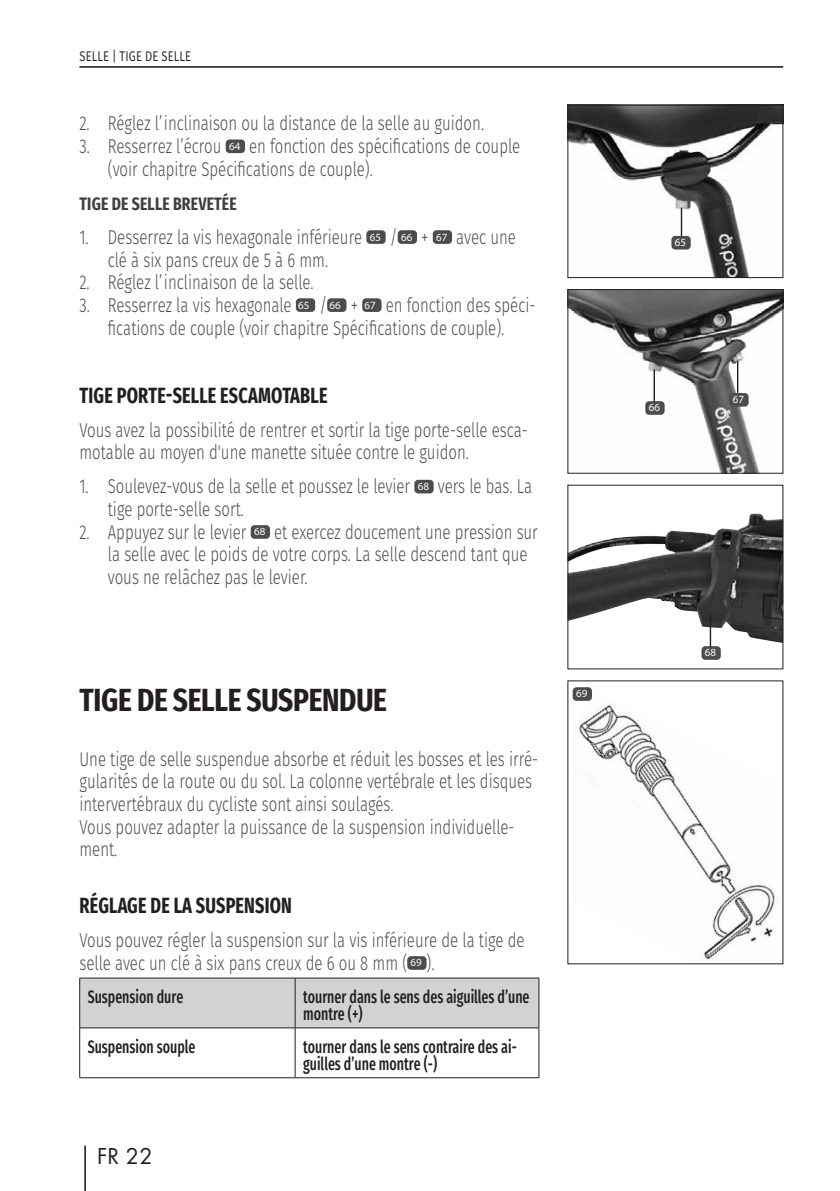
<style>
.page{position:relative;width:840px;height:1191px;background:#fff}
.page>*{position:absolute;margin:0;border:0;box-sizing:border-box;transform-origin:0 0}
.N_Text_Aufzählung_3{font:700 32px "Fira Sans Condensed";letter-spacing:-.01em;color:#231f20;scale:.95 1}
.t1{font:24px "Futura TOT Boo";color:#231f20}
.N_Überschrift__H3{font:700 22px "Fira Sans Condensed";letter-spacing:.01em;color:#231f20;scale:.85 1}
.N_Text_Aufzählung{font:300 20px/22.6px "Fira Sans";color:#4b4c4d;scale:.75 1}
.N_Text{font:300 20px/22.6px "Fira Sans";color:#4b4c4d;scale:.75 1}
.N_Tabelle_Text_-_klein{font:500 18px/17px "Fira Sans Condensed";color:#231f20;scale:.8 1}
.N_Überschrift__H4{font:700 18px "Fira Sans Condensed";letter-spacing:.01em;color:#3e3e3f;scale:.9 1}
.N_Kolumne_LI{font:14px "Fira Sans";letter-spacing:.01em;color:#231f20;scale:.8 1}
.Box_Bezifferung_Nr{font:11px "Myriad Pro";color:#fff}
</style>
<div class="page">
<hr style="left:79px;top:66px;width:703px;height:2px;background:#231f20">
<hr style="left:84px;top:1145px;width:2px;height:46px;background:#231f20">
<div style="left:226px;top:140px;width:18px;height:12px;background:#4b4c4d;border-radius:3px"></div>
<div style="left:225px;top:139px;width:20px;height:14px;border:2px solid #4b4c4d;border-radius:3px"></div>
<div style="left:367px;top:231px;width:17px;height:12px;background:#4b4c4d;border-radius:3px"></div>
<div style="left:366px;top:230px;width:19px;height:14px;border:2px solid #4b4c4d;border-radius:3px"></div>
<div style="left:398px;top:231px;width:18px;height:12px;background:#4b4c4d;border-radius:3px"></div>
<div style="left:397px;top:230px;width:20px;height:14px;border:2px solid #4b4c4d;border-radius:3px"></div>
<div style="left:433px;top:231px;width:18px;height:12px;background:#4b4c4d;border-radius:3px"></div>
<div style="left:432px;top:230px;width:20px;height:14px;border:2px solid #4b4c4d;border-radius:3px"></div>
<div style="left:297px;top:299px;width:17px;height:12px;background:#4b4c4d;border-radius:3px"></div>
<div style="left:296px;top:298px;width:19px;height:14px;border:2px solid #4b4c4d;border-radius:3px"></div>
<div style="left:328px;top:299px;width:17px;height:12px;background:#4b4c4d;border-radius:3px"></div>
<div style="left:327px;top:298px;width:19px;height:14px;border:2px solid #4b4c4d;border-radius:3px"></div>
<div style="left:363px;top:299px;width:17px;height:12px;background:#4b4c4d;border-radius:3px"></div>
<div style="left:362px;top:298px;width:19px;height:14px;border:2px solid #4b4c4d;border-radius:3px"></div>
<div style="left:415px;top:481px;width:17px;height:11px;background:#4b4c4d;border-radius:3px"></div>
<div style="left:414px;top:480px;width:19px;height:13px;border:2px solid #4b4c4d;border-radius:3px"></div>
<div style="left:251px;top:526px;width:18px;height:12px;background:#4b4c4d;border-radius:3px"></div>
<div style="left:250px;top:525px;width:20px;height:14px;border:2px solid #4b4c4d;border-radius:3px"></div>
<div style="left:408px;top:957px;width:17px;height:11px;background:#4b4c4d;border-radius:3px"></div>
<div style="left:407px;top:956px;width:19px;height:13px;border:2px solid #4b4c4d;border-radius:3px"></div>
<div style="left:80px;top:978px;width:458px;height:49px;background:#d1d2d4"></div>
<hr style="left:79px;top:977px;width:216px;height:1px;background:#231f20">
<hr style="left:79px;top:978px;width:1px;height:49px;background:#231f20">
<hr style="left:295px;top:977px;width:244px;height:1px;background:#231f20">
<hr style="left:294px;top:978px;width:1px;height:49px;background:#231f20">
<hr style="left:538px;top:978px;width:1px;height:49px;background:#231f20">
<hr style="left:79px;top:1027px;width:216px;height:1px;background:#231f20">
<hr style="left:79px;top:1028px;width:1px;height:49px;background:#231f20">
<hr style="left:295px;top:1027px;width:244px;height:1px;background:#231f20">
<hr style="left:294px;top:1028px;width:1px;height:49px;background:#231f20">
<hr style="left:538px;top:1028px;width:1px;height:49px;background:#231f20">
<hr style="left:79px;top:1077px;width:216px;height:1px;background:#231f20">
<hr style="left:295px;top:1077px;width:244px;height:1px;background:#231f20">
<img style="left:569px;top:107px;width:211px;height:169px">
<div style="left:567px;top:105px;width:215px;height:173px;border:1px solid #231f20"></div>
<hr style="left:680px;top:207px;width:1px;height:33px;background:#231f20">
<div style="left:672px;top:237px;width:17px;height:11px;background:#4b4c4d;border-radius:3px"></div>
<div style="left:671px;top:236px;width:19px;height:13px;border:2px solid #4b4c4d;border-radius:3px"></div>
<img style="left:569px;top:291px;width:211px;height:180px">
<div style="left:567px;top:289px;width:215px;height:184px;border:1px solid #231f20"></div>
<hr style="left:736px;top:361px;width:2px;height:32px;background:#231f20">
<div style="left:730px;top:394px;width:17px;height:11px;background:#4b4c4d;border-radius:3px"></div>
<div style="left:729px;top:393px;width:19px;height:13px;border:2px solid #4b4c4d;border-radius:3px"></div>
<div style="left:646px;top:402px;width:17px;height:12px;background:#4b4c4d;border-radius:3px"></div>
<div style="left:645px;top:401px;width:19px;height:14px;border:2px solid #4b4c4d;border-radius:3px"></div>
<hr style="left:653px;top:370px;width:1px;height:32px;background:#231f20">
<img style="left:569px;top:513px;width:211px;height:130px">
<div style="left:567px;top:485px;width:215px;height:184px;border:1px solid #231f20"></div>
<div style="left:702px;top:647px;width:17px;height:12px;background:#4b4c4d;border-radius:3px"></div>
<div style="left:701px;top:646px;width:19px;height:14px;border:2px solid #4b4c4d;border-radius:3px"></div>
<hr style="left:709px;top:615px;width:1px;height:32px;background:#231f20">
<img style="left:579px;top:690px;width:196px;height:270px">
<div style="left:573px;top:688px;width:17px;height:12px;background:#4b4c4d;border-radius:3px"></div>
<div style="left:572px;top:687px;width:19px;height:14px;border:2px solid #4b4c4d;border-radius:3px"></div>
<p class="N_Kolumne_LI" style="left:79px;top:46px;width:141px">SELLE | TIGE DE SELLE</p>
<p class="N_Text_Aufzählung" style="left:79px;top:112px;width:540px">2. Réglez l’inclinaison ou la distance de la selle au guidon.</p>
<p class="N_Text_Aufzählung" style="left:79px;top:135px;width:191px">3. Resserrez l’écrou</p>
<p class="Box_Bezifferung_Nr" style="left:229px;top:139px;width:13px">64</p>
<p class="N_Text_Aufzählung" style="left:108px;top:135px;width:551px;text-indent:141px">en fonction des spécifications de couple (voir chapitre Spécifications de couple).</p>
<p class="N_Überschrift__H4" style="left:79px;top:187px;width:176px">TIGE DE SELLE BREVETÉE</p>
<p class="N_Text_Aufzählung" style="left:79px;top:225px;width:378px">1. Desserrez la vis hexagonale inférieure</p>
<p class="Box_Bezifferung_Nr" style="left:369px;top:230px;width:13px">65</p>
<p class="N_Text_Aufzählung" style="left:389px;top:225px;width:12px">/</p>
<p class="Box_Bezifferung_Nr" style="left:401px;top:230px;width:13px">66</p>
<p class="N_Text_Aufzählung" style="left:421px;top:225px;width:11px">+</p>
<p class="Box_Bezifferung_Nr" style="left:436px;top:230px;width:13px">67</p>
<p class="N_Text_Aufzählung" style="left:456px;top:225px;width:81px">avec une</p>
<p class="N_Text_Aufzählung" style="left:108px;top:248px;width:295px">clé à six pans creux de 5 à 6 mm.</p>
<p class="N_Text_Aufzählung" style="left:79px;top:271px;width:313px">2. Réglez l’inclinaison de la selle.</p>
<p class="N_Text_Aufzählung" style="left:79px;top:293px;width:284px">3. Resserrez la vis hexagonale</p>
<p class="Box_Bezifferung_Nr" style="left:298px;top:298px;width:13px">65</p>
<p class="N_Text_Aufzählung" style="left:319px;top:293px;width:12px">/</p>
<p class="Box_Bezifferung_Nr" style="left:329px;top:298px;width:13px">66</p>
<p class="N_Text_Aufzählung" style="left:350px;top:293px;width:11px">+</p>
<p class="Box_Bezifferung_Nr" style="left:364px;top:298px;width:13px">67</p>
<p class="N_Text_Aufzählung" style="left:108px;top:293px;width:571px;text-indent:278px">en fonction des spéci&shy;fications de couple (voir chapitre Spécifications de couple).</p>
<p class="N_Überschrift__H3" style="left:79px;top:375px;width:293px">TIGE PORTE-SELLE ESCAMOTABLE</p>
<p class="N_Text" style="left:79px;top:418px;width:599px">Vous avez la possibilité de rentrer et sortir la tige porte-selle esca&shy;motable au moyen d'une manette située contre le guidon.</p>
<p class="N_Text_Aufzählung" style="left:79px;top:475px;width:442px">1. Soulevez-vous de la selle et poussez le levier</p>
<p class="Box_Bezifferung_Nr" style="left:417px;top:479px;width:13px">68</p>
<p class="N_Text_Aufzählung" style="left:437px;top:475px;width:127px">vers le bas. La</p>
<p class="N_Text_Aufzählung" style="left:108px;top:498px;width:183px">tige porte-selle sort.</p>
<p class="N_Text_Aufzählung" style="left:79px;top:520px;width:224px">2. Appuyez sur le levier</p>
<p class="Box_Bezifferung_Nr" style="left:254px;top:525px;width:13px">68</p>
<p class="N_Text_Aufzählung" style="left:108px;top:520px;width:574px;text-indent:166px">et exercez doucement une pression sur la selle avec le poids de votre corps. La selle descend tant que vous ne relâchez pas le levier.</p>
<p class="N_Text_Aufzählung_3" style="left:80px;top:670px;width:325px">TIGE DE SELLE SUSPENDUE</p>
<p class="N_Text" style="left:79px;top:747px;width:613px">Une tige de selle suspendue absorbe et réduit les bosses et les irré&shy;gularités de la route ou du sol. La colonne vertébrale et les disques intervertébraux du cycliste sont ainsi soulagés.<br>Vous pouvez adapter la puissance de la suspension individuelle&shy;ment.</p>
<p class="N_Überschrift__H3" style="left:79px;top:885px;width:251px">RÉGLAGE DE LA SUSPENSION</p>
<p class="N_Text" style="left:79px;top:928px;width:594px">Vous pouvez régler la suspension sur la vis inférieure de la tige de selle avec un clé à six pans creux de 6 ou 8 mm (</p>
<p class="Box_Bezifferung_Nr" style="left:410px;top:956px;width:13px">69</p>
<p class="N_Text" style="left:426px;top:951px;width:12px">).</p>
<p class="N_Tabelle_Text_-_klein" style="left:88px;top:986px;width:121px">Suspension dure</p>
<p class="N_Tabelle_Text_-_klein" style="left:303px;top:986px;width:284px">tourner dans le sens des aiguilles d’une montre (+)</p>
<p class="N_Tabelle_Text_-_klein" style="left:88px;top:1036px;width:136px">Suspension souple</p>
<p class="N_Tabelle_Text_-_klein" style="left:303px;top:1036px;width:268px">tourner dans le sens contraire des ai&shy;guilles d’une montre (-)</p>
<p class="t1" style="left:97px;top:1141px;width:57px">FR 22</p>
<p class="Box_Bezifferung_Nr" style="left:575px;top:687px;width:13px">69</p>
<p class="Box_Bezifferung_Nr" style="left:674px;top:236px;width:13px">65</p>
<p class="Box_Bezifferung_Nr" style="left:648px;top:401px;width:13px">66</p>
<p class="Box_Bezifferung_Nr" style="left:732px;top:393px;width:13px">67</p>
<p class="Box_Bezifferung_Nr" style="left:704px;top:646px;width:13px">68</p>
</div>
